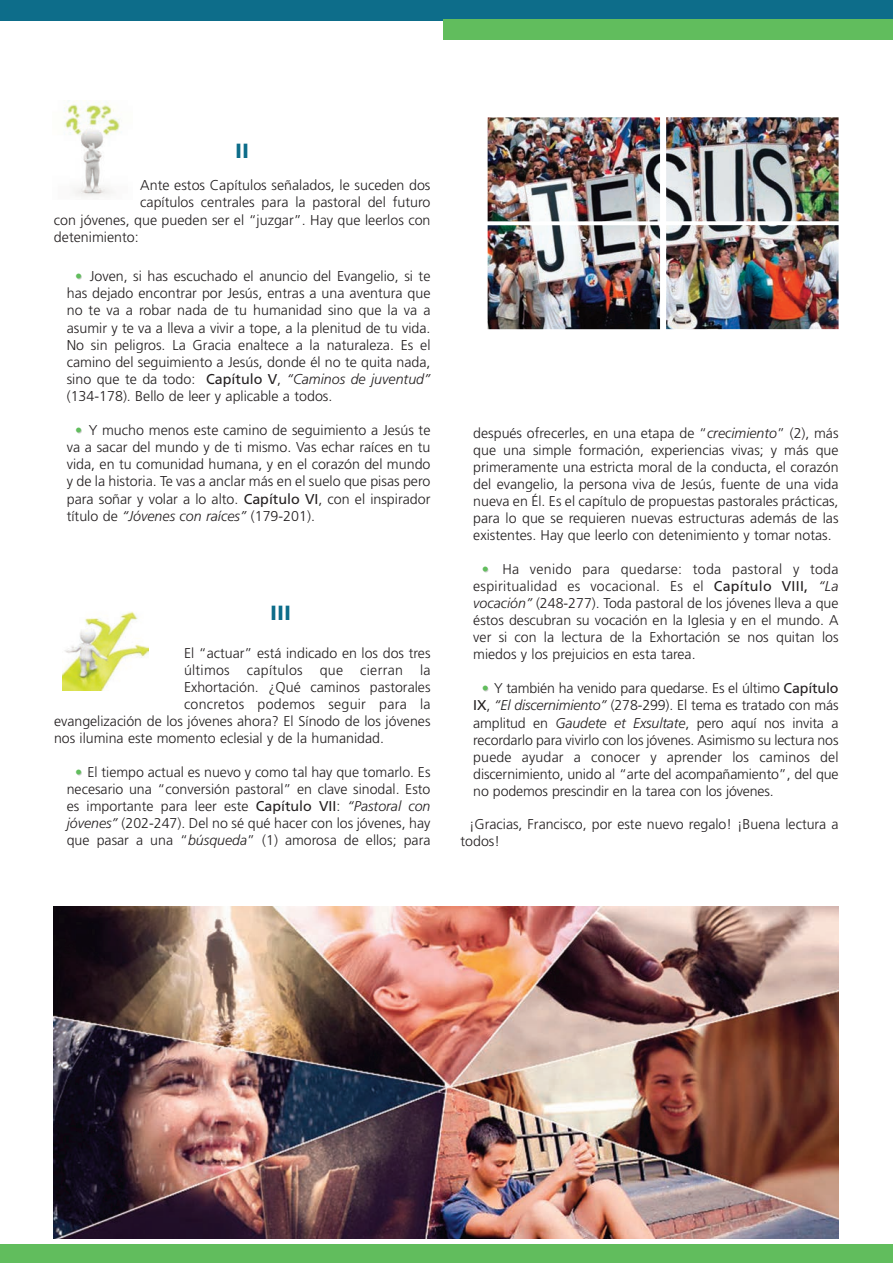
<style>
.page{position:relative;width:893px;height:1263px;background:#fff}
.page>*{position:absolute;margin:0;border:0;box-sizing:border-box;transform-origin:0 0}
.t1{font:700 21px "Gill Sans";color:#0d6d8a}
.t2{font:300 14.25px/17.1px "Frutiger LT Std";color:#231f20;text-align:justify}
.t3{font:300 14.1px/17px "Frutiger LT Std";color:#231f20;text-align:justify}
.t4{font:300 14.1px "Frutiger LT Std";letter-spacing:.02em;color:#231f20}
.s1{font-weight:400;color:#61bd5d}
.s2{font-weight:400}
.s3{font-style:italic}
.s4{font-weight:400;font-size:14.25px;color:#61bd5d}
</style>
<div class="page">
<div style="left:0;top:1244px;width:893px;height:19px;background:#61bd5d"></div>
<div style="left:0;top:0;width:893px;height:20px;background:#0d6d8a"></div>
<div style="left:443px;top:20px;width:450px;height:20px;background:#61bd5d"></div>
<img style="left:488px;top:117px;width:350px;height:212px">
<img style="left:54px;top:907px;width:784px;height:332px">
<img style="left:64px;top:101px;width:56px;height:96px">
<img style="left:62px;top:611px;width:86px;height:79px">
<h1 class="t1" style="left:235px;top:139px;width:15px">II</h1>
<p class="t2" style="left:140px;top:178px;width:292px">Ante estos Capítulos señalados, le suceden dos</p>
<p class="t2" style="left:140px;top:195px;width:292px">capítulos centrales para la pastoral del futuro</p>
<p class="t2" style="left:54px;top:212px;width:378px">con jóvenes, que pueden ser el “juzgar”. Hay que leerlos con</p>
<p class="t2" style="left:54px;top:229px;width:86px">detenimiento:</p>
<p class="t2" style="left:67px;top:269px;width:365px;text-indent:9px"><span class="s1">•</span> Joven, si has escuchado el anuncio del Evangelio, si te has dejado encontrar por Jesús, entras a una aventura que no te va a robar nada de tu humanidad sino que la va a asumir y te va a lleva a vivir a tope, a la plenitud de tu vida.<br>No sin peligros. La Gracia enaltece a la naturaleza. Es el camino del seguimiento a Jesús, donde él no te quita nada, sino que te da todo: <span class="s2">Capítulo V</span>, <span class="s3">“Caminos de juventud” </span>(134-178). Bello de leer y aplicable a todos.</p>
<p class="t2" style="left:67px;top:423px;width:365px;text-indent:9px"><span class="s1">•</span> Y mucho menos este camino de seguimiento a Jesús te va a sacar del mundo y de ti mismo. Vas echar raíces en tu vida, en tu comunidad humana, y en el corazón del mundo y de la historia. Te vas a anclar más en el suelo que pisas pero para soñar y volar a lo alto. <span class="s2">Capítulo VI</span>, con el inspirador título de <span class="s3">“Jóvenes con raíces”</span> (179-201).</p>
<h1 class="t1" style="left:270px;top:600px;width:22px">III</h1>
<p class="t3" style="left:184px;top:646px;width:248px">El “actuar” está indicado en los dos tres</p>
<p class="t4" style="left:184px;top:664px;width:248px">últimos capítulos que cierran la</p>
<p class="t3" style="left:184px;top:680px;width:248px">Exhortación. ¿Qué caminos pastorales</p>
<p class="t4" style="left:184px;top:698px;width:248px">concretos podemos seguir para la</p>
<p class="t3" style="left:54px;top:714px;width:378px">evangelización de los jóvenes ahora? El Sínodo de los jóvenes</p>
<p class="t3" style="left:54px;top:731px;width:332px">nos ilumina este momento eclesial y de la humanidad.</p>
<p class="t3" style="left:67px;top:765px;width:365px;text-indent:9px"><span class="s4">•</span> El tiempo actual es nuevo y como tal hay que tomarlo. Es necesario una “conversión pastoral” en clave sinodal. Esto es importante para leer este <span class="s2">Capítulo VII</span>: <span class="s3">“Pastoral con jóvenes”</span> (202-247). Del no sé qué hacer con los jóvenes, hay que pasar a una “<span class="s3">búsqueda</span>” (1) amorosa de ellos; para</p>
<p class="t3" style="left:473px;top:426px;width:367px">después ofrecerles, en una etapa de “<span class="s3">crecimiento</span>” (2), más que una simple formación, experiencias vivas; y más que primeramente una estricta moral de la conducta, el corazón del evangelio, la persona viva de Jesús, fuente de una vida nueva en Él. Es el capítulo de propuestas pastorales prácticas, para lo que se requieren nuevas estructuras además de las existentes. Hay que leerlo con detenimiento y tomar notas.</p>
<p class="t3" style="left:473px;top:562px;width:367px;text-indent:9px"><span class="s4">•</span> Ha venido para quedarse: toda pastoral y toda espiritualidad es vocacional. Es el <span class="s2">Capítulo VIII,</span> <span class="s3">“La vocación”</span> (248-277). Toda pastoral de los jóvenes lleva a que éstos descubran su vocación en la Iglesia y en el mundo. A ver si con la lectura de la Exhortación se nos quitan los miedos y los prejuicios en esta tarea.</p>
<p class="t3" style="left:473px;top:681px;width:367px;text-indent:9px"><span class="s4">•</span> Y también ha venido para quedarse. Es el último <span class="s2">Capítulo IX</span>, <span class="s3">“El discernimiento”</span> (278-299). El tema es tratado con más amplitud en <span class="s3">Gaudete et Exsultate</span>, pero aquí nos invita a recordarlo para vivirlo con los jóvenes. Asimismo su lectura nos puede ayudar a conocer y aprender los caminos del discernimiento, unido al “arte del acompañamiento”, del que no podemos prescindir en la tarea con los jóvenes.</p>
<p class="t3" style="left:460px;top:817px;width:379px;text-indent:9px">¡Gracias, Francisco, por este nuevo regalo! ¡Buena lectura a todos!</p>
</div>
